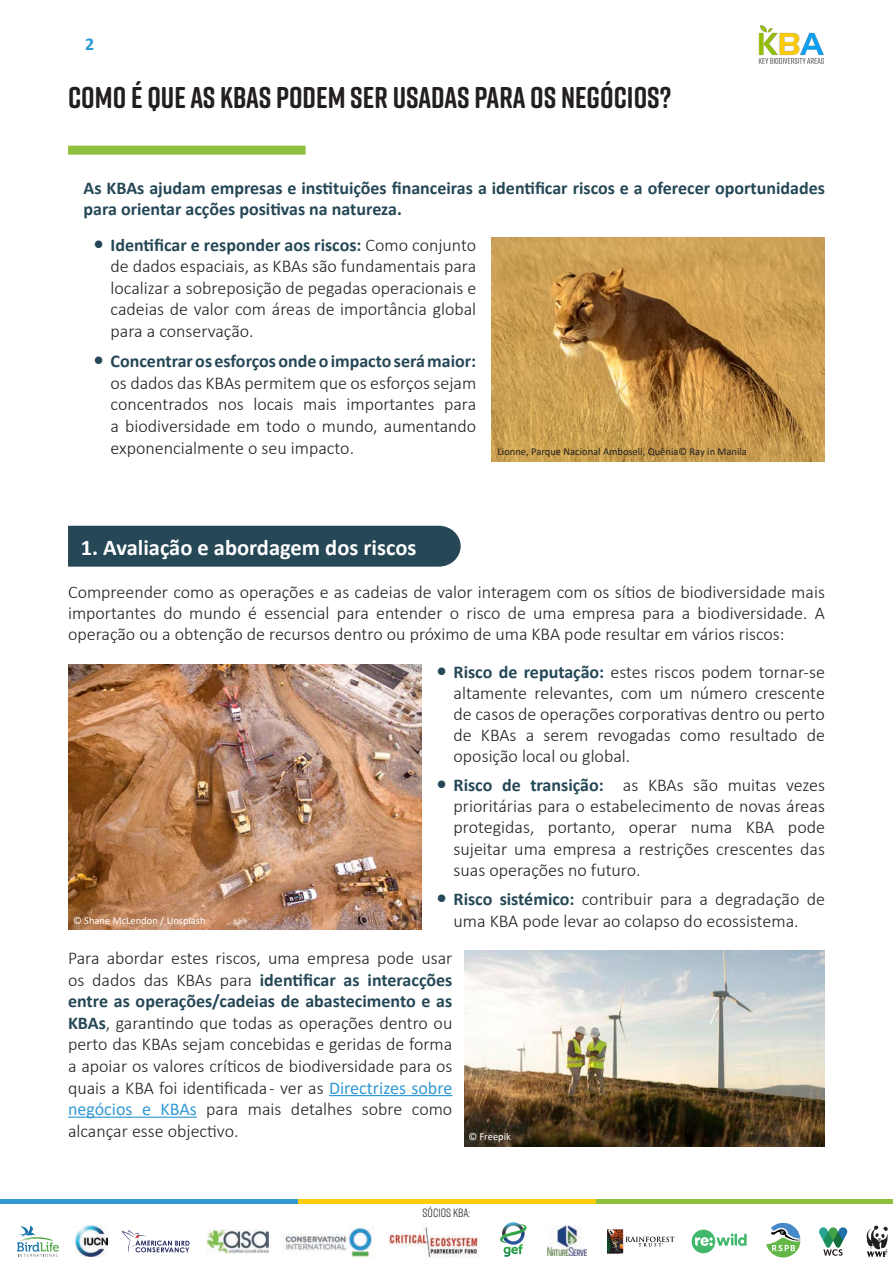
<style>
.page{position:relative;width:893px;height:1263px;background:#fff}
.page>*{position:absolute;margin:0;border:0;box-sizing:border-box;transform-origin:0 0}
.Title_1{font:700 30px "Rift Soft";color:#231f20}
.t1{font:700 22.5px "Calibri";color:#fff}
.Paragraph_Style_1{font:300 18px/21.6px "Calibri";color:#231f20;text-align:justify}
.Paragraph_Style_1-2{font:700 18px/21.6px "Calibri";color:#254756}
.t2{font:700 18px "Calibri";color:#279ad6}
.t3{font:12px "Rift Soft";color:#231f20}
.t4{font:10.5px "Calibri";color:#231f20}
.t5{font:10.5px "Calibri";color:#fff}
.s1{font-weight:700;font-size:21px;color:#254756}
.s2{font-weight:700;color:#254756}
.s3{font-weight:400;color:#339ad5}
</style>
<div class="page">
<img style="left:758px;top:25px;width:66px;height:39px">
<div style="left:0;top:1199px;width:298px;height:5px;background:#339ad5"></div>
<div style="left:595px;top:1199px;width:298px;height:5px;background:#8fc13e"></div>
<div style="left:298px;top:1199px;width:297px;height:5px;background:#fece0d"></div>
<img style="left:389px;top:1227px;width:91px;height:31px">
<svg style="left:866px;top:1225px;width:22px;height:32px"></svg>
<svg style="left:819px;top:1227px;width:28px;height:29px"></svg>
<svg style="left:766px;top:1222px;width:35px;height:36px"></svg>
<svg style="left:607px;top:1229px;width:67px;height:25px"></svg>
<img style="left:285px;top:1227px;width:89px;height:30px">
<img style="left:207px;top:1230px;width:61px;height:23px">
<svg style="left:122px;top:1230px;width:68px;height:23px"></svg>
<svg style="left:500px;top:1222px;width:27px;height:35px"></svg>
<img style="left:547px;top:1225px;width:39px;height:30px">
<svg style="left:692px;top:1230px;width:55px;height:23px"></svg>
<img style="left:75px;top:1225px;width:33px;height:31px">
<svg style="left:17px;top:1226px;width:42px;height:31px"></svg>
<img style="left:492px;top:237px;width:333px;height:224px">
<img style="left:465px;top:950px;width:360px;height:196px">
<div style="left:68px;top:146px;width:238px;height:9px;background:#8fc13e"></div>
<img style="left:68px;top:664px;width:354px;height:265px">
<div style="left:68px;top:526px;width:393px;height:41px;background:#254756"></div>
<hr style="left:329px;top:1095px;width:123px;height:1px;background:#339ad5">
<hr style="left:68px;top:1116px;width:129px;height:2px;background:#339ad5">
<p class="t2" style="left:85px;top:31px;width:11px">2</p>
<p class="Title_1" style="left:68px;top:76px;width:605px">COMO É QUE AS KBAS PODEM SER USADAS PARA OS NEGÓCIOS?</p>
<p class="Paragraph_Style_1-2" style="left:84px;top:177px;width:743px">As KBAs ajudam empresas e instituições financeiras a identificar riscos e a oferecer oportunidades para orientar acções positivas na natureza.</p>
<p class="Paragraph_Style_1" style="left:111px;top:234px;width:367px;text-indent:-17px"><span class="s1">•</span> <span class="s2">Identificar e responder aos riscos:</span> Como conjunto de dados espaciais, as KBAs são fundamentais para localizar a sobreposição de pegadas operacionais e cadeias de valor com áreas de importância global para a conservação.</p>
<p class="Paragraph_Style_1" style="left:111px;top:350px;width:367px;text-indent:-17px"><span class="s1">•</span> <span class="s2">Concentrar os esforços onde o impacto será maior: </span>os dados das KBAs permitem que os esforços sejam concentrados nos locais mais importantes para a biodiversidade em todo o mundo, aumentando exponencialmente o seu impacto.</p>
<p class="t4" style="left:497px;top:445px;width:251px">Lionne, Parque Nacional Amboseli, Quênia© Ray in Manila</p>
<p class="t1" style="left:81px;top:531px;width:337px">1. Avaliação e abordagem dos riscos</p>
<p class="Paragraph_Style_1" style="left:68px;top:582px;width:758px;line-height:21px">Compreender como as operações e as cadeias de valor interagem com os sítios de biodiversidade mais importantes do mundo é essencial para entender o risco de uma empresa para a biodiversidade. A operação ou a obtenção de recursos dentro ou próximo de uma KBA pode resultar em vários riscos:</p>
<p class="t5" style="left:73px;top:913px;width:134px">© Shane McLendon / Unsplash</p>
<p class="Paragraph_Style_1" style="left:454px;top:661px;width:373px;line-height:21px;text-indent:-17px"><span class="s1">•</span> <span class="s2">Risco de reputação:</span> estes riscos podem tornar-se altamente relevantes, com um número crescente de casos de operações corporativas dentro ou perto de KBAs a serem revogadas como resultado de oposição local ou global.</p>
<p class="Paragraph_Style_1" style="left:454px;top:775px;width:373px;line-height:21px;text-indent:-17px"><span class="s1">•</span> <span class="s2">Risco de transição:</span> as KBAs são muitas vezes prioritárias para o estabelecimento de novas áreas protegidas, portanto, operar numa KBA pode sujeitar uma empresa a restrições crescentes das suas operações no futuro.</p>
<p class="Paragraph_Style_1" style="left:437px;top:888px;width:390px;text-align:center"><span class="s1">•</span> <span class="s2">Risco sistémico:</span> contribuir para a degradação de uma KBA pode levar ao colapso do ecossistema.</p>
<p class="Paragraph_Style_1" style="left:68px;top:947px;width:386px">Para abordar estes riscos, uma empresa pode usar os dados das KBAs para <span class="s2">identificar as interacções entre as operações/cadeias de abastecimento e as KBAs</span>, garantindo que todas as operações dentro ou perto das KBAs sejam concebidas e geridas de forma a apoiar os valores críticos de biodiversidade para os quais a KBA foi identificada - ver as <span class="s3">Directrizes sobre negócios e KBAs</span> para mais detalhes sobre como alcançar esse objectivo.</p>
<p class="t5" style="left:468px;top:1129px;width:44px">© Freepik</p>
<p class="t3" style="left:423px;top:1204px;width:49px">SÓCIOS KBA:</p>
</div>
